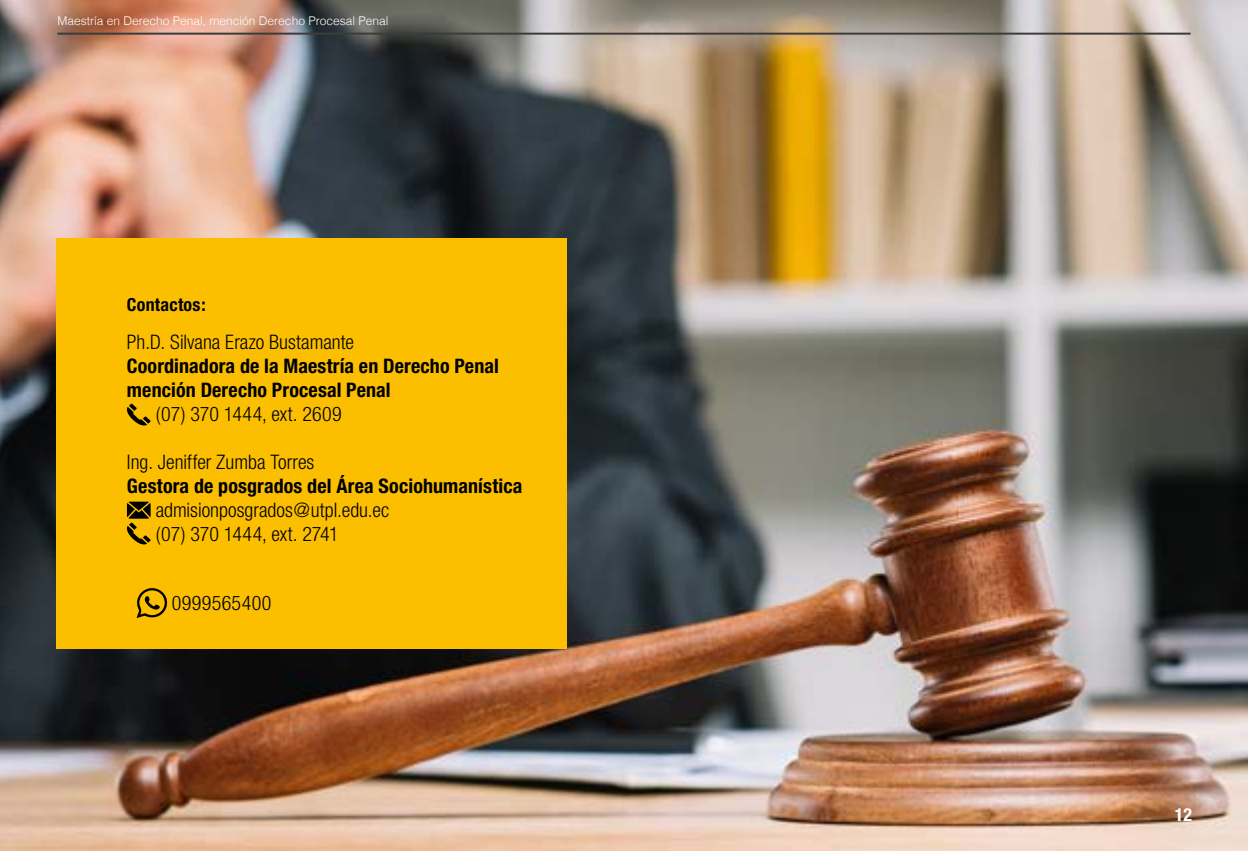
<style>
.page{position:relative;width:1248px;height:851px;background:#fff}
.page>*{position:absolute;margin:0;border:0;box-sizing:border-box;transform-origin:0 0}
.t1{font:300 condensed 20px/24px "Helvetica Neue";color:#000}
.t2{font:700 condensed 20px/24px "Helvetica Neue";letter-spacing:.005em;color:#000}
.t3{font:300 condensed 20px "Helvetica Neue";letter-spacing:.02em;color:#000}
.t4{font:700 condensed 18px "Helvetica Neue";letter-spacing:.015em;color:#000}
.t5{font:700 condensed 18px "Helvetica Neue";color:#fff}
.t6{font:300 12px "Helvetica";color:#fff}
</style>
<div class="page">
<img style="left:0;top:0;width:1247px;height:850px">
<div style="left:57px;top:238px;width:510px;height:411px;background:#fcbf00"></div>
<svg style="left:127px;top:403px;width:24px;height:22px"></svg>
<svg style="left:127px;top:501px;width:24px;height:43px"></svg>
<hr style="left:57px;top:33px;width:1133px;height:2px;background:#3c3c3b">
<svg style="left:136px;top:588px;width:32px;height:30px"></svg>
<p class="t6" style="left:57px;top:11px;width:332px">Maestría en Derecho Penal, mención Derecho Procesal Penal</p>
<p class="t4" style="left:127px;top:294px;width:80px">Contactos:</p>
<p class="t1" style="left:127px;top:330px;width:229px">Ph.D. Silvana Erazo Bustamante</p>
<p class="t2" style="left:127px;top:354px;width:373px">Coordinadora de la Maestría en Derecho Penal mención Derecho Procesal Penal</p>
<p class="t1" style="left:156px;top:402px;width:187px">(07) 370 1444, ext. 2609</p>
<p class="t1" style="left:127px;top:450px;width:189px">Ing. Jeniffer Zumba Torres</p>
<p class="t2" style="left:127px;top:474px;width:397px">Gestora de posgrados del Área Sociohumanística</p>
<p class="t1" style="left:156px;top:498px;width:235px">admisionposgrados@utpl.edu.ec (07) 370 1444, ext. 2741</p>
<p class="t3" style="left:172px;top:591px;width:101px">0999565400</p>
<p class="t5" style="left:1174px;top:803px;width:19px">12</p>
</div>
